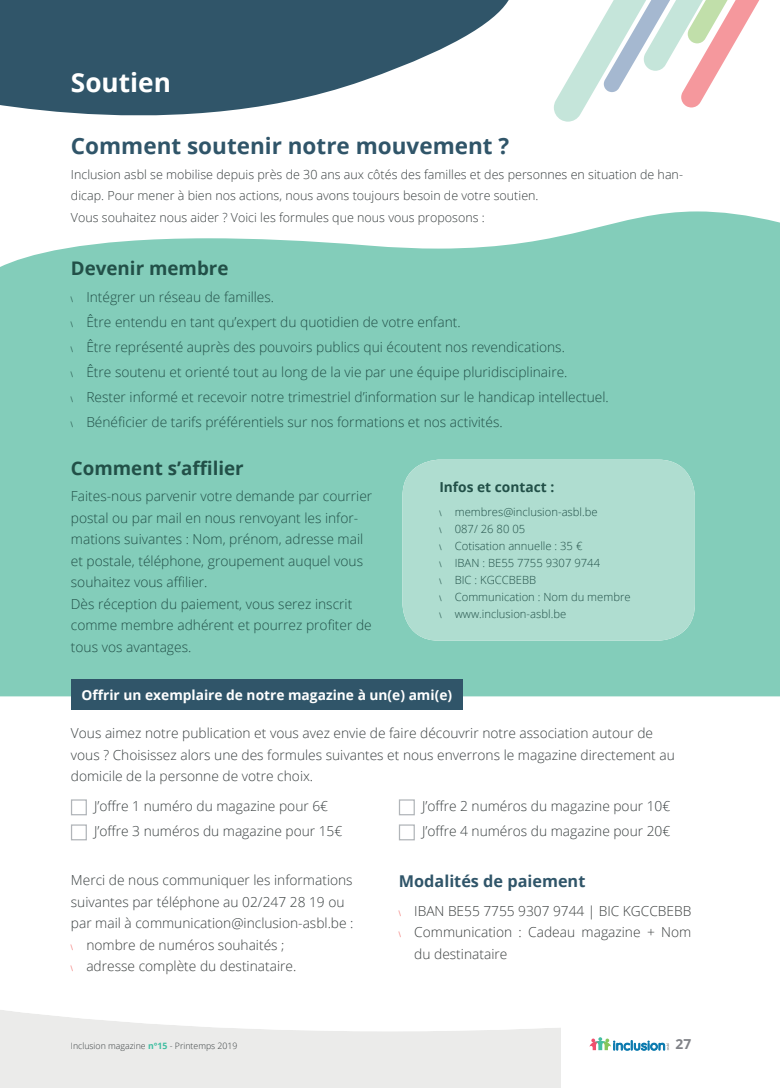
<style>
.page{position:relative;width:780px;height:1088px;background:#fff}
.page>*{position:absolute;margin:0;border:0;box-sizing:border-box;transform-origin:0 0}
.t1{font:700 26.25px "Open Sans";color:#fff}
.t2{font:700 22.5px "Open Sans";color:#305569}
.t3{font:700 18.75px "Open Sans";color:#225048}
.t4{font:700 16.25px "Open Sans";color:#305569}
.t5{font:300 13.75px/21.5px "Open Sans";color:#225048}
.t6{font:300 13.75px/21.5px "Open Sans";color:#393f40}
.t7{font:300 13.75px/21.5px "Open Sans";color:#3b3f3f}
.t8{font:700 13.75px "Open Sans";color:#fff}
.t9{font:700 13.75px "Open Sans";color:#225048}
.t10{font:700 13.75px "Open Sans";color:#808287}
.t11{font:300 12.5px/21.5px "Open Sans";color:#393f40}
.t12{font:300 11.25px/17px "Open Sans";color:#225048}
.t13{font:300 8.75px "Open Sans";color:#393f40}
.s1{font-weight:700;color:#41bea2}
</style>
<div class="page">
<div style="left:0;top:1001px;width:560px;height:87px;background:#ebebea"></div>
<svg style="left:589px;top:1037px;width:80px;height:13px"></svg>
<svg style="left:0;top:700px;width:561px;height:331px"></svg>
<div style="left:0;top:211px;width:780px;height:485px;background:#83cdba"></div>
<svg style="left:0;top:0;width:509px;height:116px;fill:#305569"></svg>
<div style="left:71px;top:679px;width:391px;height:30px;background:#305569"></div>
<div style="left:402px;top:460px;width:292px;height:181px;background:#afddd0;border-radius:37px"></div>
<div style="left:71px;top:799px;width:16px;height:16px;border:1px solid #b1b5b9"></div>
<div style="left:71px;top:824px;width:16px;height:16px;border:1px solid #b1b5b9"></div>
<div style="left:399px;top:799px;width:16px;height:16px;border:1px solid #b1b5b9"></div>
<div style="left:399px;top:824px;width:16px;height:16px;border:1px solid #b1b5b9"></div>
<svg style="left:554px;top:0;width:205px;height:122px"></svg>
<h1 class="t1" style="left:71px;top:64px;width:102px">Soutien</h1>
<h2 class="t2" style="left:71px;top:130px;width:440px">Comment soutenir notre mouvement ?</h2>
<p class="t11" style="left:71px;top:163px;width:613px">Inclusion asbl se mobilise depuis près de 30 ans aux côtés des familles et des personnes en situation de han&shy;dicap. Pour mener à bien nos actions, nous avons toujours besoin de votre soutien.<br>Vous souhaitez nous aider ? Voici les formules que nous vous proposons :</p>
<h3 class="t3" style="left:71px;top:255px;width:159px">Devenir membre</h3>
<p class="t5" style="left:86px;top:284px;width:524px;line-height:25px">Intégrer un réseau de familles.<br>Être entendu en tant qu’expert du quotidien de votre enfant.<br>Être représenté auprès des pouvoirs publics qui écoutent nos revendications.<br>Être soutenu et orienté tout au long de la vie par une équipe pluridisciplinaire.<br>Rester informé et recevoir notre trimestriel d’information sur le handicap intellectuel.<br>Bénéficier de tarifs préférentiels sur nos formations et nos activités.</p>
<h3 class="t3" style="left:71px;top:454px;width:174px">Comment s’affilier</h3>
<p class="t5" style="left:71px;top:485px;width:303px">Faites-nous parvenir votre demande par courrier postal ou par mail en nous renvoyant les infor&shy;mations suivantes : Nom, prénom, adresse mail et postale, téléphone, groupement auquel vous souhaitez vous affilier.<br>Dès réception du paiement, vous serez inscrit comme membre adhérent et pourrez profiter de tous vos avantages.</p>
<p class="t9" style="left:439px;top:477px;width:116px">Infos et contact :</p>
<p class="t12" style="left:454px;top:503px;width:177px">membres@inclusion-asbl.be<br>087/ 26 80 05<br>Cotisation annuelle : 35 €<br>IBAN : BE55 7755 9307 9744<br>BIC : KGCCBEBB<br>Communication : Nom du membre www.inclusion-asbl.be</p>
<p class="t8" style="left:82px;top:685px;width:372px">Offrir un exemplaire de notre magazine à un(e) ami(e)</p>
<p class="t6" style="left:71px;top:722px;width:605px">Vous aimez notre publication et vous avez envie de faire découvrir notre association autour de vous ? Choisissez alors une des formules suivantes et nous enverrons le magazine directement au domicile de la personne de votre choix.</p>
<p class="t6" style="left:94px;top:793px;width:250px;line-height:25px">J’offre 1 numéro du magazine pour 6€<br>J’offre 3 numéros du magazine pour 15€</p>
<p class="t6" style="left:422px;top:793px;width:250px;line-height:25px">J’offre 2 numéros du magazine pour 10€<br>J’offre 4 numéros du magazine pour 20€</p>
<p class="t4" style="left:399px;top:869px;width:188px">Modalités de paiement</p>
<p class="t7" style="left:414px;top:899px;width:278px;text-align:justify">IBAN BE55 7755 9307 9744 | BIC KGCCBEBB Communication : Cadeau magazine + Nom du destinataire</p>
<p class="t6" style="left:71px;top:869px;width:284px">Merci de nous communiquer les informations suivantes par téléphone au 02/247 28 19 ou par mail à communication@inclusion-asbl.be :</p>
<p class="t7" style="left:86px;top:933px;width:211px">nombre de numéros souhaités ; adresse complète du destinataire.</p>
<p class="t13" style="left:71px;top:1039px;width:168px">Inclusion magazine <span class="s1">n°15</span> - Printemps 2019</p>
<p class="t10" style="left:675px;top:1034px;width:17px">27</p>
</div>
